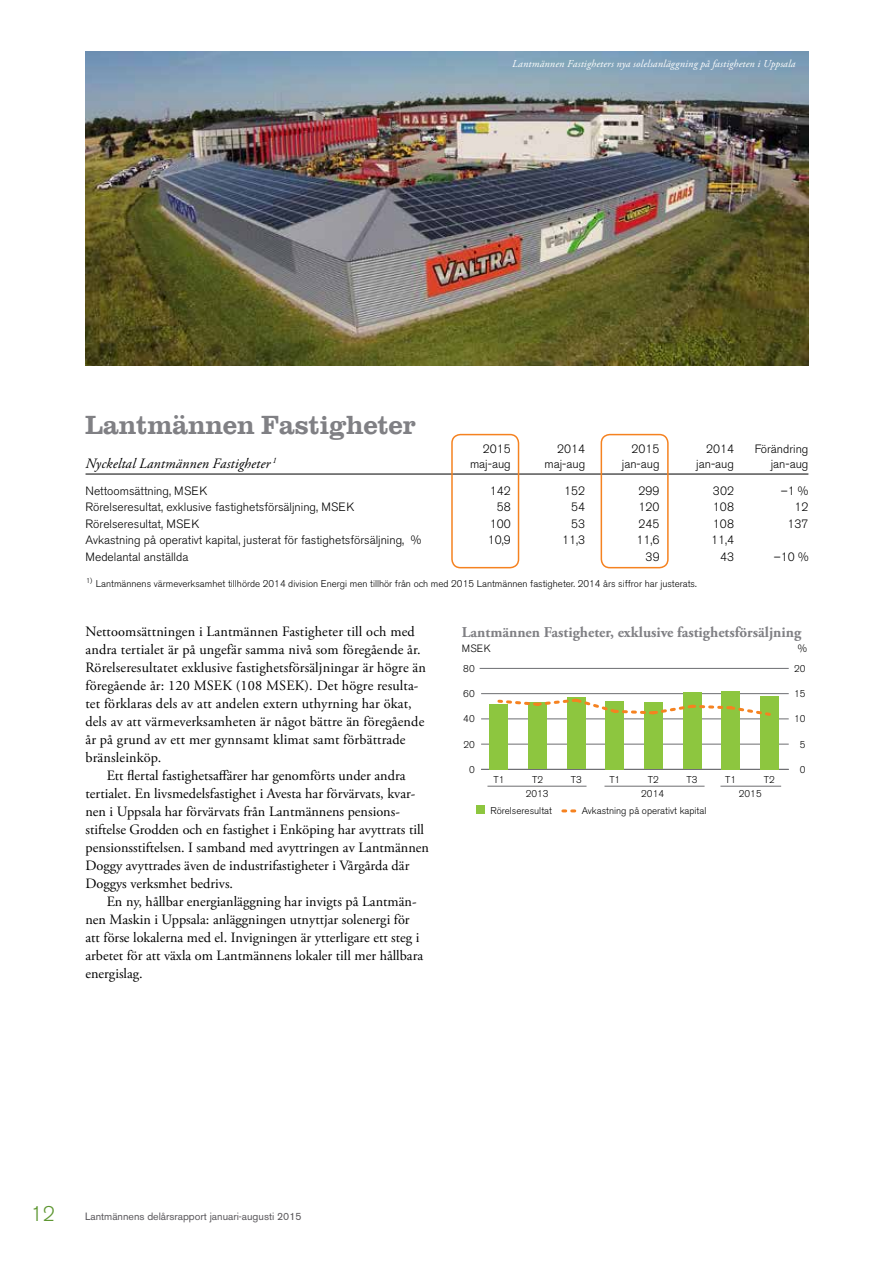
<style>
.page{position:relative;width:893px;height:1263px;background:#fff}
.page>*{position:absolute;margin:0;border:0;box-sizing:border-box;transform-origin:0 0}
.t1{font:500 27px "URW Clarendon T";letter-spacing:-.01em;color:#808084}
.t2{font:300 21px "Akzidenz Grotesk BE";color:#5e9732}
.t3{font:700 15px "Adobe Garamond Pro";color:#808084}
.t4{font:14.25px/18px "Adobe Garamond Pro";color:#000}
.t5{font:italic 14.25px "Adobe Garamond Pro";letter-spacing:.01em;color:#000}
.t6{font:300 12px "Akzidenz Grotesk BE";color:#000}
.t7{font:italic 10.5px "Adobe Garamond Pro";letter-spacing:.015em;color:#fff}
.t8{font:10.5px "Akzidenz Grotesk BE";color:#58565a}
.t9{font:300 10.5px "Akzidenz Grotesk BE";color:#000}
.t10{font:300 9.75px "Akzidenz Grotesk BE";color:#000}
</style>
<div class="page">
<img style="left:85px;top:51px;width:723px;height:315px">
<hr style="left:481px;top:769px;width:308px;height:1px;background:#6d6e71">
<hr style="left:481px;top:744px;width:308px;height:1px;background:#6d6e71">
<hr style="left:481px;top:719px;width:308px;height:1px;background:#6d6e71">
<hr style="left:481px;top:693px;width:308px;height:1px;background:#6d6e71">
<hr style="left:480px;top:668px;width:309px;height:1px;background:#6d6e71">
<div style="left:760px;top:696px;width:19px;height:73px;background:#8dc63f"></div>
<div style="left:721px;top:691px;width:19px;height:78px;background:#8dc63f"></div>
<div style="left:683px;top:692px;width:18px;height:77px;background:#8dc63f"></div>
<div style="left:644px;top:702px;width:19px;height:67px;background:#8dc63f"></div>
<div style="left:605px;top:701px;width:19px;height:68px;background:#8dc63f"></div>
<div style="left:567px;top:697px;width:19px;height:72px;background:#8dc63f"></div>
<div style="left:528px;top:702px;width:19px;height:67px;background:#8dc63f"></div>
<div style="left:490px;top:704px;width:18px;height:65px;background:#8dc63f"></div>
<svg style="left:497px;top:696px;width:274px;height:22px"></svg>
<div style="left:477px;top:805px;width:8px;height:9px;background:#8dc63f"></div>
<svg style="left:563px;top:809px;width:12px;height:3px"></svg>
<hr style="left:720px;top:786px;width:61px;height:1px;background:#6d6e71">
<hr style="left:604px;top:786px;width:101px;height:1px;background:#6d6e71">
<hr style="left:487px;top:786px;width:99px;height:1px;background:#6d6e71">
<hr style="left:86px;top:474px;width:722px;height:1px;background:#000">
<div style="left:451px;top:434px;width:68px;height:134px;border:2px solid #f58220;border-radius:9px"></div>
<div style="left:601px;top:434px;width:68px;height:134px;border:2px solid #f58220;border-radius:9px"></div>
<p class="t7" style="left:512px;top:58px;width:285px">Lantmännen Fastigheters nya solelsanläggning på fastigheten i Uppsala</p>
<h1 class="t1" style="left:85px;top:410px;width:332px">Lantmännen Fastigheter</h1>
<p class="t6" style="left:483px;top:442px;width:29px">2015</p>
<p class="t6" style="left:557px;top:442px;width:29px">2014</p>
<p class="t6" style="left:632px;top:442px;width:29px">2015</p>
<p class="t6" style="left:706px;top:442px;width:29px">2014</p>
<p class="t6" style="left:755px;top:442px;width:55px">Förändring</p>
<p class="t5" style="left:86px;top:454px;width:193px">Nyckeltal Lantmännen Fastigheter <sup>1</sup></p>
<p class="t6" style="left:470px;top:457px;width:42px">maj-aug</p>
<p class="t6" style="left:544px;top:457px;width:42px">maj-aug</p>
<p class="t6" style="left:622px;top:457px;width:39px">jan-aug</p>
<p class="t6" style="left:696px;top:457px;width:39px">jan-aug</p>
<p class="t6" style="left:771px;top:457px;width:39px">jan-aug</p>
<p class="t6" style="left:86px;top:484px;width:123px">Nettoomsättning, MSEK</p>
<p class="t6" style="left:490px;top:484px;width:22px">142</p>
<p class="t6" style="left:564px;top:484px;width:22px">152</p>
<p class="t6" style="left:638px;top:484px;width:23px">299</p>
<p class="t6" style="left:713px;top:484px;width:23px">302</p>
<p class="t6" style="left:781px;top:484px;width:29px">–1 %</p>
<p class="t6" style="left:86px;top:500px;width:270px">Rörelseresultat, exklusive fastighetsförsäljning, MSEK</p>
<p class="t6" style="left:497px;top:500px;width:15px">58</p>
<p class="t6" style="left:571px;top:500px;width:15px">54</p>
<p class="t6" style="left:639px;top:500px;width:22px">120</p>
<p class="t6" style="left:713px;top:500px;width:23px">108</p>
<p class="t6" style="left:794px;top:500px;width:15px">12</p>
<p class="t6" style="left:86px;top:517px;width:115px">Rörelseresultat, MSEK</p>
<p class="t6" style="left:490px;top:517px;width:22px">100</p>
<p class="t6" style="left:571px;top:517px;width:15px">53</p>
<p class="t6" style="left:639px;top:517px;width:22px">245</p>
<p class="t6" style="left:713px;top:517px;width:23px">108</p>
<p class="t6" style="left:787px;top:517px;width:22px">137</p>
<p class="t6" style="left:86px;top:533px;width:337px">Avkastning på operativt kapital, justerat för fastighetsförsäljning, %</p>
<p class="t6" style="left:488px;top:533px;width:24px">10,9</p>
<p class="t6" style="left:562px;top:533px;width:24px">11,3</p>
<p class="t6" style="left:637px;top:533px;width:24px">11,6</p>
<p class="t6" style="left:711px;top:533px;width:24px">11,4</p>
<p class="t6" style="left:86px;top:550px;width:104px">Medelantal anställda</p>
<p class="t6" style="left:645px;top:550px;width:16px">39</p>
<p class="t6" style="left:720px;top:550px;width:15px">43</p>
<p class="t6" style="left:774px;top:550px;width:36px">–10 %</p>
<p class="t10" style="left:86px;top:578px;width:612px"><sup>1)</sup> Lantmännens värmeverksamhet tillhörde 2014 division Energi men tillhör från och med 2015 Lantmännen fastigheter. 2014 års siffror har justerats.</p>
<p class="t4" style="left:85px;top:623px;width:342px">Nettoomsättningen i Lantmännen Fastigheter till och med andra tertialet är på ungefär samma nivå som föregående år.<br>Rörelseresultatet exklusive fastighetsförsäljningar är högre än föregående år: 120 MSEK (108 MSEK). Det högre resulta&shy;tet förklaras dels av att andelen extern uthyrning har ökat, dels av att värmeverksamheten är något bättre än föregående år på grund av ett mer gynnsamt klimat samt förbättrade bränsleinköp.</p>
<p class="t4" style="left:85px;top:767px;width:345px;text-indent:21px">Ett flertal fastighetsaffärer har genomförts under andra tertialet. En livsmedelsfastighet i Avesta har förvärvats, kvar&shy;nen i Uppsala har förvärvats från Lantmännens pensions&shy;stiftelse Grodden och en fastighet i Enköping har avyttrats till pensionsstiftelsen. I samband med avyttringen av Lantmännen Doggy avyttrades även de industrifastigheter i Vårgårda där Doggys verksmhet bedrivs.</p>
<p class="t4" style="left:85px;top:893px;width:339px;text-indent:21px">En ny, hållbar energianläggning har invigts på Lantmän&shy;nen Maskin i Uppsala: anläggningen utnyttjar solenergi för att förse lokalerna med el. Invigningen är ytterligare ett steg i arbetet för att växla om Lantmännens lokaler till mer hållbara energislag.</p>
<p class="t3" style="left:462px;top:623px;width:341px">Lantmännen Fastigheter, exklusive fastighetsförsäljning</p>
<p class="t9" style="left:462px;top:642px;width:30px">MSEK</p>
<p class="t9" style="left:798px;top:642px;width:11px">%</p>
<p class="t10" style="left:463px;top:663px;width:13px">80</p>
<p class="t10" style="left:794px;top:663px;width:13px">20</p>
<p class="t10" style="left:463px;top:688px;width:13px">60</p>
<p class="t10" style="left:794px;top:688px;width:13px">15</p>
<p class="t10" style="left:463px;top:713px;width:13px">40</p>
<p class="t10" style="left:794px;top:713px;width:13px">10</p>
<p class="t10" style="left:463px;top:739px;width:13px">20</p>
<p class="t10" style="left:800px;top:739px;width:7px">5</p>
<p class="t10" style="left:469px;top:764px;width:7px">0</p>
<p class="t10" style="left:800px;top:764px;width:7px">0</p>
<p class="t10" style="left:493px;top:774px;width:13px">T1</p>
<p class="t10" style="left:532px;top:774px;width:13px">T2</p>
<p class="t10" style="left:571px;top:774px;width:13px">T3</p>
<p class="t10" style="left:609px;top:774px;width:13px">T1</p>
<p class="t10" style="left:648px;top:774px;width:13px">T2</p>
<p class="t10" style="left:687px;top:774px;width:13px">T3</p>
<p class="t10" style="left:725px;top:774px;width:13px">T1</p>
<p class="t10" style="left:764px;top:774px;width:13px">T2</p>
<p class="t10" style="left:490px;top:805px;width:63px">Rörelseresultat</p>
<p class="t10" style="left:582px;top:805px;width:126px">Avkastning på operativt kapital</p>
<p class="t10" style="left:526px;top:788px;width:24px">2013</p>
<p class="t10" style="left:641px;top:788px;width:24px">2014</p>
<p class="t10" style="left:739px;top:788px;width:24px">2015</p>
<h2 class="t2" style="left:31px;top:1202px;width:26px">12</h2>
<p class="t8" style="left:85px;top:1210px;width:218px">Lantmännens delårsrapport januari-augusti 2015</p>
</div>
